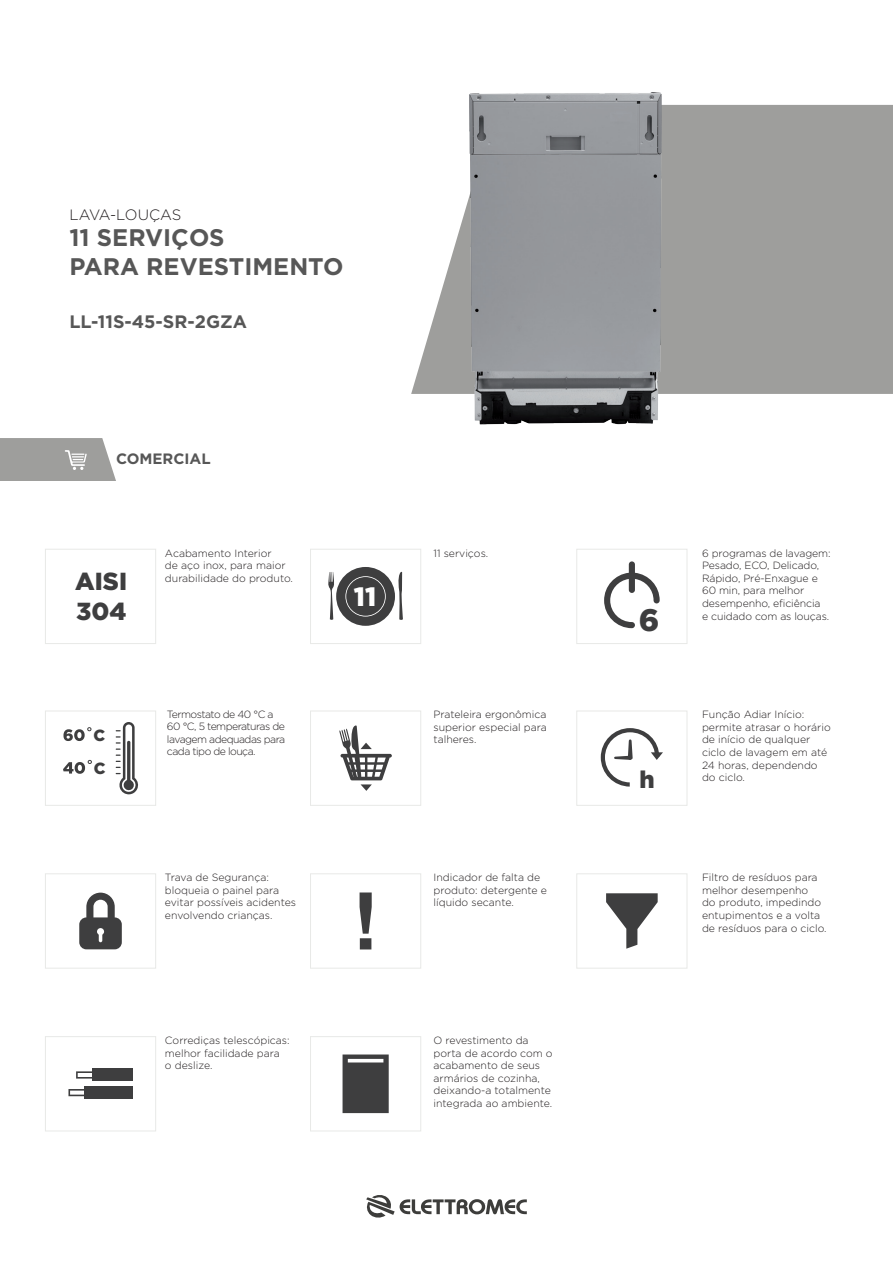
<style>
.page{position:relative;width:893px;height:1263px;background:#fff}
.page>*{position:absolute;margin:0;border:0;box-sizing:border-box;transform-origin:0 0}
.t1{font:900 31.05px "Gotham";color:#3e3e3f}
.t2{font:900 26.55px "Gotham";color:#fff}
.t3{font:900 24.6px/29.5px "Gotham";color:#3e3e3f}
.t4{font:700 24px "Gotham";color:#575757}
.t5{font:900 24px "Gotham";color:#3e3e3f}
.t6{font:700 18px "Gotham";color:#575757}
.t7{font:900 16.2px "Gotham";color:#3e3e3f}
.t8{font:300 15px "Gotham";letter-spacing:-.01em;color:#231f20}
.t9{font:700 15px "Gotham";color:#575757}
.t10{font:300 10.5px "Gotham";color:#231f20}
.t11{font:300 10.5px "Gotham";letter-spacing:-.05em;color:#231f20}
</style>
<div class="page">
<svg style="left:411px;top:105px;width:482px;height:289px;background:#aaaaa8"></svg>
<img style="left:459px;top:92px;width:214px;height:333px">
<svg style="left:0;top:438px;width:116px;height:43px;background:#a6a6a4"></svg>
<svg style="left:366px;top:1195px;width:161px;height:23px"></svg>
<div style="left:45px;top:549px;width:111px;height:95px;border:1px solid #e8e9e7"></div>
<div style="left:45px;top:711px;width:111px;height:95px;border:1px solid #e8e9e7"></div>
<div style="left:310px;top:711px;width:111px;height:95px;border:1px solid #e8e9e7"></div>
<div style="left:576px;top:711px;width:111px;height:95px;border:1px solid #e8e9e7"></div>
<div style="left:45px;top:873px;width:111px;height:95px;border:1px solid #e8e9e7"></div>
<div style="left:310px;top:873px;width:111px;height:95px;border:1px solid #e8e9e7"></div>
<div style="left:576px;top:873px;width:111px;height:95px;border:1px solid #e8e9e7"></div>
<div style="left:45px;top:1036px;width:111px;height:95px;border:1px solid #e8e9e7"></div>
<div style="left:310px;top:1036px;width:111px;height:95px;border:1px solid #e8e9e7"></div>
<div style="left:310px;top:549px;width:111px;height:95px;border:1px solid #e8e9e7"></div>
<div style="left:576px;top:549px;width:111px;height:95px;border:1px solid #e8e9e7"></div>
<svg style="left:328px;top:567px;width:75px;height:59px"></svg>
<svg style="left:604px;top:561px;width:56px;height:67px"></svg>
<svg style="left:63px;top:760px;width:29px;height:14px"></svg>
<svg style="left:63px;top:727px;width:28px;height:14px"></svg>
<svg style="left:116px;top:722px;width:22px;height:73px"></svg>
<svg style="left:339px;top:725px;width:53px;height:66px"></svg>
<svg style="left:601px;top:728px;width:62px;height:58px"></svg>
<svg style="left:79px;top:893px;width:43px;height:56px"></svg>
<svg style="left:360px;top:892px;width:12px;height:57px"></svg>
<svg style="left:606px;top:893px;width:52px;height:56px"></svg>
<svg style="left:76px;top:1071px;width:16px;height:7px"></svg>
<div style="left:92px;top:1069px;width:41px;height:12px;background:#3e3e3f"></div>
<svg style="left:68px;top:1089px;width:17px;height:7px"></svg>
<div style="left:85px;top:1086px;width:48px;height:13px;background:#3e3e3f"></div>
<svg style="left:343px;top:1054px;width:46px;height:59px;background:#49494a"></svg>
<p class="t8" style="left:69px;top:207px;width:113px">LAVA-LOUÇAS</p>
<p class="t4" style="left:69px;top:224px;width:157px">11 SERVIÇOS</p>
<p class="t4" style="left:69px;top:253px;width:276px">PARA REVESTIMENTO</p>
<p class="t6" style="left:69px;top:311px;width:179px">LL-11S-45-SR-2GZA</p>
<p class="t9" style="left:116px;top:450px;width:96px">COMERCIAL</p>
<h3 class="t3" style="left:75px;top:566px;width:53px">AISI<br>304</h3>
<h3 class="t7" style="left:93px;top:726px;width:13px">C</h3>
<h3 class="t7" style="left:94px;top:758px;width:13px">C</h3>
<p class="t10" style="left:165px;top:547px;width:108px">Acabamento Interior</p>
<p class="t10" style="left:165px;top:560px;width:122px">de aço inox, para maior</p>
<p class="t10" style="left:165px;top:572px;width:129px">durabilidade do produto.</p>
<p class="t11" style="left:167px;top:708px;width:108px">Termostato de 40 °C a</p>
<p class="t11" style="left:167px;top:721px;width:119px">60 °C, 5 temperaturas de</p>
<p class="t11" style="left:167px;top:733px;width:120px">lavagem adequadas para</p>
<p class="t11" style="left:167px;top:746px;width:90px">cada tipo de louça.</p>
<p class="t10" style="left:165px;top:872px;width:105px">Trava de Segurança:</p>
<p class="t10" style="left:165px;top:884px;width:116px">bloqueia o painel para</p>
<p class="t10" style="left:165px;top:897px;width:133px">evitar possíveis acidentes</p>
<p class="t10" style="left:165px;top:909px;width:109px">envolvendo crianças.</p>
<p class="t10" style="left:165px;top:1034px;width:126px">Corrediças telescópicas:</p>
<p class="t10" style="left:165px;top:1047px;width:116px">melhor facilidade para</p>
<p class="t10" style="left:165px;top:1060px;width:49px">o deslize.</p>
<h2 class="t2" style="left:354px;top:581px;width:24px">11</h2>
<p class="t10" style="left:433px;top:547px;width:56px">11 serviços.</p>
<p class="t10" style="left:433px;top:709px;width:115px">Prateleira ergonômica</p>
<p class="t10" style="left:433px;top:721px;width:115px">superior especial para</p>
<p class="t10" style="left:433px;top:734px;width:45px">talheres.</p>
<p class="t10" style="left:433px;top:872px;width:108px">Indicador de falta de</p>
<p class="t10" style="left:433px;top:884px;width:115px">produto: detergente e</p>
<p class="t10" style="left:433px;top:897px;width:82px">líquido secante.</p>
<p class="t10" style="left:433px;top:1034px;width:97px">O revestimento da</p>
<p class="t10" style="left:433px;top:1047px;width:121px">porta de acordo com o</p>
<p class="t10" style="left:433px;top:1060px;width:108px">acabamento de seus</p>
<p class="t10" style="left:433px;top:1072px;width:108px">armários de cozinha,</p>
<p class="t10" style="left:433px;top:1085px;width:119px">deixando-a totalmente</p>
<p class="t10" style="left:433px;top:1097px;width:120px">integrada ao ambiente.</p>
<h1 class="t1" style="left:639px;top:602px;width:22px">6</h1>
<h3 class="t5" style="left:639px;top:766px;width:17px">h</h3>
<p class="t10" style="left:702px;top:547px;width:130px">6 programas de lavagem:</p>
<p class="t10" style="left:702px;top:560px;width:119px">Pesado, ECO, Delicado,</p>
<p class="t10" style="left:702px;top:572px;width:117px">Rápido, Pré-Enxague e</p>
<p class="t10" style="left:702px;top:585px;width:104px">60 min, para melhor</p>
<p class="t10" style="left:702px;top:597px;width:120px">desempenho, eficiência</p>
<p class="t10" style="left:702px;top:610px;width:129px">e cuidado com as louças.</p>
<p class="t10" style="left:702px;top:709px;width:104px">Função Adiar Início:</p>
<p class="t10" style="left:702px;top:721px;width:130px">permite atrasar o horário</p>
<p class="t10" style="left:702px;top:734px;width:110px">de início de qualquer</p>
<p class="t10" style="left:702px;top:747px;width:127px">ciclo de lavagem em até</p>
<p class="t10" style="left:702px;top:759px;width:117px">24 horas, dependendo</p>
<p class="t10" style="left:702px;top:772px;width:44px">do ciclo.</p>
<p class="t10" style="left:702px;top:872px;width:117px">Filtro de resíduos para</p>
<p class="t10" style="left:702px;top:884px;width:108px">melhor desempenho</p>
<p class="t10" style="left:702px;top:897px;width:121px">do produto, impedindo</p>
<p class="t10" style="left:702px;top:909px;width:120px">entupimentos e a volta</p>
<p class="t10" style="left:702px;top:922px;width:126px">de resíduos para o ciclo.</p>
</div>
